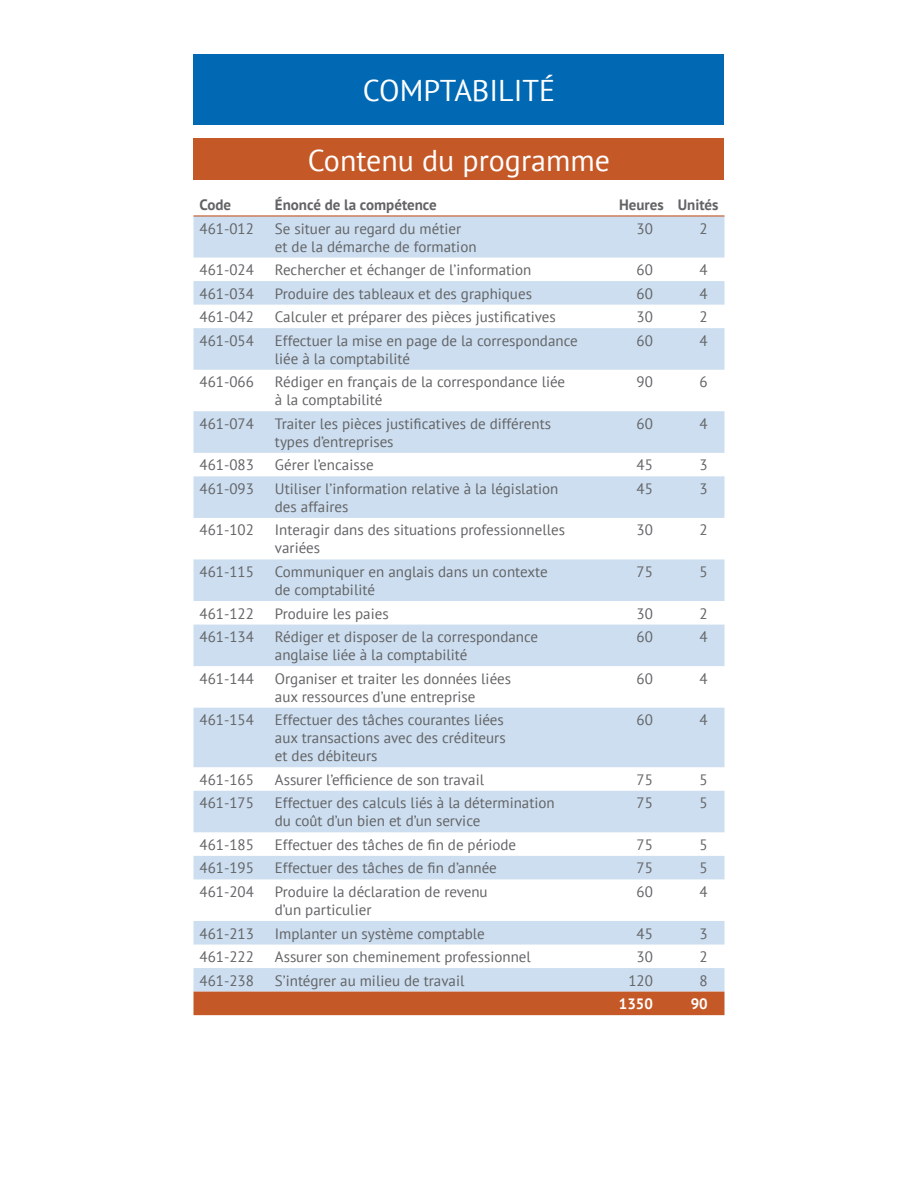
<style>
.page{position:relative;width:918px;height:1188px;background:#fff}
.page>*{position:absolute;margin:0;border:0;box-sizing:border-box;transform-origin:0 0}
.Titre_programme_2{font:30px "PT Sans";color:#fff}
.Para_2{font:15px/18px "PT Sans";color:#636366}
.Para_2-2{font:700 15px "PT Sans";color:#636366}
.total_blanc{font:700 15px "PT Sans";color:#fff}
</style>
<div class="page">
<svg style="left:194px;top:217px;width:530px;height:775px;fill:#ccdeef"></svg>
<div style="left:194px;top:992px;width:530px;height:23px;background:#c55827"></div>
<hr style="left:194px;top:215px;width:75px;height:2px;background:#c55827">
<hr style="left:269px;top:215px;width:325px;height:2px;background:#c55827">
<hr style="left:594px;top:215px;width:76px;height:2px;background:#c55827">
<hr style="left:670px;top:215px;width:54px;height:2px;background:#c55827">
<div style="left:194px;top:138px;width:530px;height:42px;background:#c55827"></div>
<div style="left:194px;top:54px;width:530px;height:71px;background:#0168b3"></div>
<p class="Titre_programme_2" style="left:363px;top:71px;width:194px">COMPTABILITÉ</p>
<p class="Titre_programme_2" style="left:308px;top:141px;width:304px">Contenu du programme</p>
<p class="Para_2-2" style="left:200px;top:195px;width:33px">Code</p>
<p class="Para_2-2" style="left:275px;top:195px;width:163px">Énoncé de la compétence</p>
<p class="Para_2-2" style="left:619px;top:195px;width:46px">Heures</p>
<p class="Para_2-2" style="left:678px;top:195px;width:42px">Unités</p>
<p class="Para_2" style="left:200px;top:219px;width:56px">461-012</p>
<p class="Para_2" style="left:275px;top:219px;width:203px">Se situer au regard du métier et de la démarche de formation</p>
<p class="Para_2" style="left:637px;top:219px;width:18px">30</p>
<p class="Para_2" style="left:700px;top:219px;width:10px">2</p>
<p class="Para_2" style="left:200px;top:260px;width:56px">461-024</p>
<p class="Para_2" style="left:275px;top:260px;width:258px">Rechercher et échanger de l’information</p>
<p class="Para_2" style="left:637px;top:260px;width:18px">60</p>
<p class="Para_2" style="left:700px;top:260px;width:10px">4</p>
<p class="Para_2" style="left:200px;top:284px;width:56px">461-034</p>
<p class="Para_2" style="left:275px;top:284px;width:259px">Produire des tableaux et des graphiques</p>
<p class="Para_2" style="left:637px;top:284px;width:18px">60</p>
<p class="Para_2" style="left:700px;top:284px;width:10px">4</p>
<p class="Para_2" style="left:200px;top:308px;width:56px">461-042</p>
<p class="Para_2" style="left:275px;top:308px;width:282px">Calculer et préparer des pièces justificatives</p>
<p class="Para_2" style="left:637px;top:308px;width:18px">30</p>
<p class="Para_2" style="left:700px;top:308px;width:10px">2</p>
<p class="Para_2" style="left:200px;top:331px;width:56px">461-054</p>
<p class="Para_2" style="left:275px;top:331px;width:304px">Effectuer la mise en page de la correspondance liée à la comptabilité</p>
<p class="Para_2" style="left:637px;top:331px;width:18px">60</p>
<p class="Para_2" style="left:700px;top:331px;width:10px">4</p>
<p class="Para_2" style="left:200px;top:373px;width:56px">461-066</p>
<p class="Para_2" style="left:275px;top:373px;width:292px">Rédiger en français de la correspondance liée à la comptabilité</p>
<p class="Para_2" style="left:637px;top:373px;width:18px">90</p>
<p class="Para_2" style="left:700px;top:373px;width:10px">6</p>
<p class="Para_2" style="left:200px;top:414px;width:56px">461-074</p>
<p class="Para_2" style="left:275px;top:414px;width:278px">Traiter les pièces justificatives de différents types d’entreprises</p>
<p class="Para_2" style="left:637px;top:414px;width:18px">60</p>
<p class="Para_2" style="left:700px;top:414px;width:10px">4</p>
<p class="Para_2" style="left:200px;top:456px;width:56px">461-083</p>
<p class="Para_2" style="left:275px;top:456px;width:100px">Gérer l’encaisse</p>
<p class="Para_2" style="left:637px;top:456px;width:18px">45</p>
<p class="Para_2" style="left:700px;top:456px;width:10px">3</p>
<p class="Para_2" style="left:200px;top:479px;width:56px">461-093</p>
<p class="Para_2" style="left:275px;top:479px;width:285px">Utiliser l’information relative à la législation des affaires</p>
<p class="Para_2" style="left:637px;top:479px;width:18px">45</p>
<p class="Para_2" style="left:700px;top:479px;width:10px">3</p>
<p class="Para_2" style="left:200px;top:521px;width:56px">461-102</p>
<p class="Para_2" style="left:275px;top:521px;width:292px">Interagir dans des situations professionnelles variées</p>
<p class="Para_2" style="left:637px;top:521px;width:18px">30</p>
<p class="Para_2" style="left:700px;top:521px;width:10px">2</p>
<p class="Para_2" style="left:200px;top:562px;width:56px">461-115</p>
<p class="Para_2" style="left:275px;top:562px;width:274px">Communiquer en anglais dans un contexte de comptabilité</p>
<p class="Para_2" style="left:637px;top:562px;width:18px">75</p>
<p class="Para_2" style="left:700px;top:562px;width:10px">5</p>
<p class="Para_2" style="left:200px;top:604px;width:56px">461-122</p>
<p class="Para_2" style="left:275px;top:604px;width:115px">Produire les paies</p>
<p class="Para_2" style="left:637px;top:604px;width:18px">30</p>
<p class="Para_2" style="left:700px;top:604px;width:10px">2</p>
<p class="Para_2" style="left:200px;top:628px;width:56px">461-134</p>
<p class="Para_2" style="left:275px;top:628px;width:265px">Rédiger et disposer de la correspondance anglaise liée à la comptabilité</p>
<p class="Para_2" style="left:637px;top:628px;width:18px">60</p>
<p class="Para_2" style="left:700px;top:628px;width:10px">4</p>
<p class="Para_2" style="left:200px;top:669px;width:56px">461-144</p>
<p class="Para_2" style="left:275px;top:669px;width:238px">Organiser et traiter les données liées aux ressources d’une entreprise</p>
<p class="Para_2" style="left:637px;top:669px;width:18px">60</p>
<p class="Para_2" style="left:700px;top:669px;width:10px">4</p>
<p class="Para_2" style="left:200px;top:711px;width:56px">461-154</p>
<p class="Para_2" style="left:275px;top:711px;width:232px">Effectuer des tâches courantes liées aux transactions avec des créditeurs et des débiteurs</p>
<p class="Para_2" style="left:637px;top:711px;width:18px">60</p>
<p class="Para_2" style="left:700px;top:711px;width:10px">4</p>
<p class="Para_2" style="left:200px;top:770px;width:56px">461-165</p>
<p class="Para_2" style="left:275px;top:770px;width:211px">Assurer l’efficience de son travail</p>
<p class="Para_2" style="left:637px;top:770px;width:18px">75</p>
<p class="Para_2" style="left:700px;top:770px;width:10px">5</p>
<p class="Para_2" style="left:200px;top:794px;width:56px">461-175</p>
<p class="Para_2" style="left:275px;top:794px;width:281px">Effectuer des calculs liés à la détermination du coût d’un bien et d’un service</p>
<p class="Para_2" style="left:637px;top:794px;width:18px">75</p>
<p class="Para_2" style="left:700px;top:794px;width:10px">5</p>
<p class="Para_2" style="left:200px;top:835px;width:56px">461-185</p>
<p class="Para_2" style="left:275px;top:835px;width:243px">Effectuer des tâches de fin de période</p>
<p class="Para_2" style="left:637px;top:835px;width:18px">75</p>
<p class="Para_2" style="left:700px;top:835px;width:10px">5</p>
<p class="Para_2" style="left:200px;top:859px;width:56px">461-195</p>
<p class="Para_2" style="left:275px;top:859px;width:223px">Effectuer des tâches de fin d’année</p>
<p class="Para_2" style="left:637px;top:859px;width:18px">75</p>
<p class="Para_2" style="left:700px;top:859px;width:10px">5</p>
<p class="Para_2" style="left:200px;top:882px;width:56px">461-204</p>
<p class="Para_2" style="left:275px;top:882px;width:214px">Produire la déclaration de revenu d’un particulier</p>
<p class="Para_2" style="left:637px;top:882px;width:18px">60</p>
<p class="Para_2" style="left:700px;top:882px;width:10px">4</p>
<p class="Para_2" style="left:200px;top:924px;width:56px">461-213</p>
<p class="Para_2" style="left:275px;top:924px;width:211px">Implanter un système comptable</p>
<p class="Para_2" style="left:637px;top:924px;width:18px">45</p>
<p class="Para_2" style="left:700px;top:924px;width:10px">3</p>
<p class="Para_2" style="left:200px;top:947px;width:56px">461-222</p>
<p class="Para_2" style="left:275px;top:947px;width:258px">Assurer son cheminement professionnel</p>
<p class="Para_2" style="left:637px;top:947px;width:18px">30</p>
<p class="Para_2" style="left:700px;top:947px;width:10px">2</p>
<p class="Para_2" style="left:200px;top:971px;width:56px">461-238</p>
<p class="Para_2" style="left:275px;top:971px;width:191px">S’intégrer au milieu de travail</p>
<p class="Para_2" style="left:628px;top:971px;width:26px">120</p>
<p class="Para_2" style="left:700px;top:971px;width:10px">8</p>
<p class="total_blanc" style="left:619px;top:994px;width:36px">1350</p>
<p class="total_blanc" style="left:691px;top:994px;width:19px">90</p>
</div>
